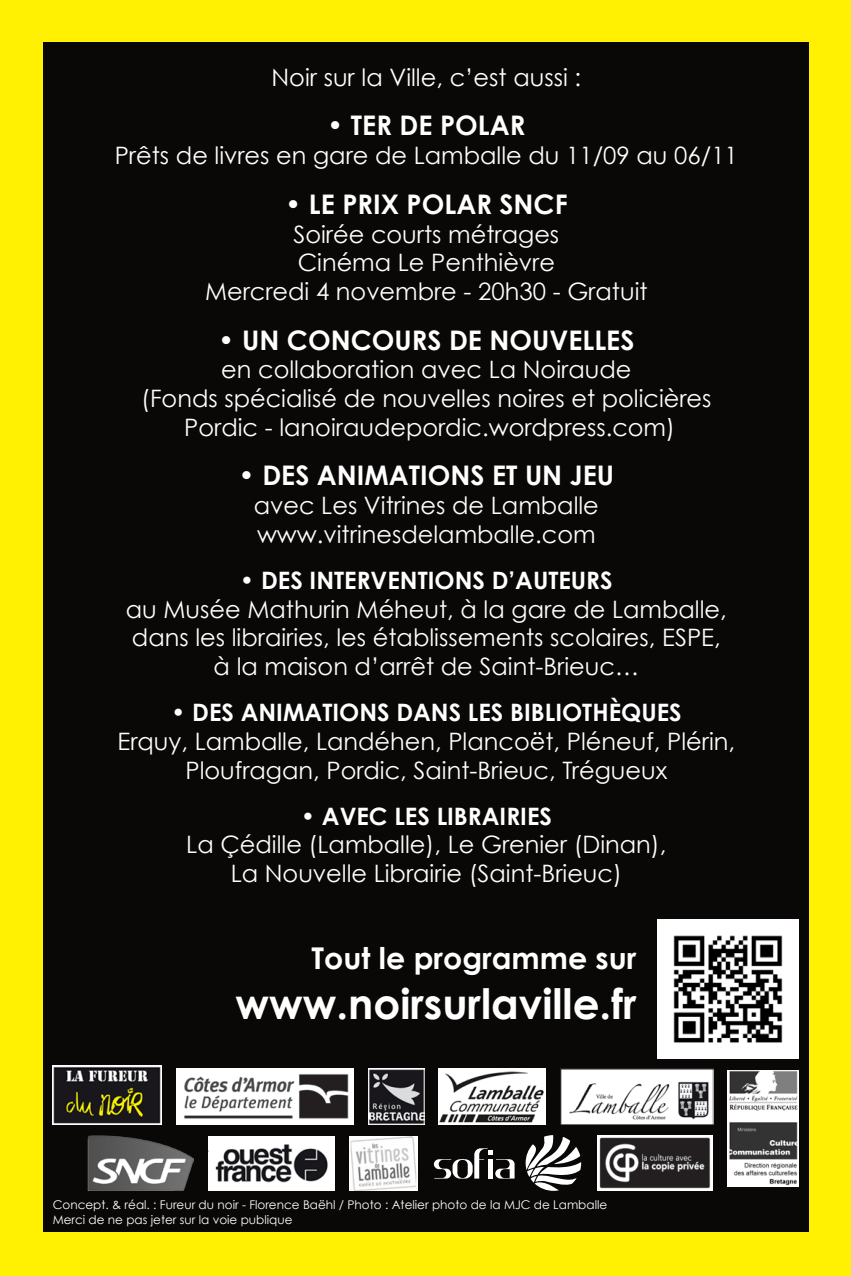
<style>
.page{position:relative;width:851px;height:1276px;background:#fff}
.page>*{position:absolute;margin:0;border:0;box-sizing:border-box;transform-origin:0 0}
.t1{font:700 42px "Century Gothic";color:#fff}
.t2{font:700 30px "Century Gothic";color:#fff}
.t3{font:700 27px "Century Gothic";color:#fff}
.t4{font:24px/28.8px "Century Gothic";color:#fff;text-align:center}
.t5{font:700 24px "Century Gothic";color:#fff}
.t6{font:12px "Century Gothic";color:#fff}
</style>
<div class="page">
<div style="left:0;top:0;width:850px;height:1274px;background:#090807"></div>
<img style="left:368px;top:1068px;width:56px;height:56px">
<img style="left:439px;top:1068px;width:106px;height:56px">
<img style="left:560px;top:1068px;width:153px;height:56px">
<img style="left:349px;top:1136px;width:68px;height:54px">
<img style="left:87px;top:1135px;width:107px;height:55px">
<img style="left:209px;top:1136px;width:125px;height:54px">
<img style="left:52px;top:1065px;width:110px;height:59px">
<img style="left:597px;top:1135px;width:115px;height:55px">
<svg style="left:434px;top:1148px;width:80px;height:30px"></svg>
<svg style="left:525px;top:1135px;width:56px;height:55px"></svg>
<img style="left:177px;top:1068px;width:177px;height:56px">
<img style="left:727px;top:1070px;width:71px;height:116px">
<img style="left:657px;top:919px;width:141px;height:139px">
<div style="left:809px;top:0;width:41px;height:1276px;background:#fff101"></div>
<div style="left:0;top:0;width:850px;height:41px;background:#fff101"></div>
<div style="left:0;top:1232px;width:850px;height:44px;background:#fff101"></div>
<div style="left:0;top:0;width:42px;height:1276px;background:#fff101"></div>
<p class="t4" style="left:271px;top:63px;width:311px">Noir sur la Ville, c’est aussi :</p>
<p class="t3" style="left:327px;top:109px;width:200px">• TER DE POLAR</p>
<p class="t4" style="left:115px;top:141px;width:624px">Prêts de livres en gare de Lamballe du 11/09 au 06/11</p>
<p class="t3" style="left:285px;top:187px;width:284px">• LE PRIX POLAR SNCF</p>
<p class="t4" style="left:293px;top:219px;width:267px">Soirée courts métrages</p>
<p class="t4" style="left:298px;top:248px;width:259px">Cinéma Le Penthièvre</p>
<p class="t4" style="left:205px;top:277px;width:444px">Mercredi 4 novembre - 20h30 - Gratuit</p>
<p class="t3" style="left:218px;top:323px;width:417px">• UN CONCOURS DE NOUVELLES</p>
<p class="t4" style="left:221px;top:355px;width:411px">en collaboration avec La Noiraude</p>
<p class="t4" style="left:141px;top:384px;width:571px">(Fonds spécialisé de nouvelles noires et policières</p>
<p class="t4" style="left:184px;top:412px;width:492px">Pordic - lanoiraudepordic.wordpress.com)</p>
<p class="t3" style="left:238px;top:458px;width:377px">• DES ANIMATIONS ET UN JEU</p>
<p class="t4" style="left:254px;top:491px;width:346px">avec Les Vitrines de Lamballe</p>
<p class="t4" style="left:257px;top:519px;width:340px">www.vitrinesdelamballe.com</p>
<p class="t5" style="left:240px;top:565px;width:374px">• DES INTERVENTIONS D’AUTEURS</p>
<p class="t4" style="left:126px;top:594px;width:602px">au Musée Mathurin Méheut, à la gare de Lamballe,</p>
<p class="t4" style="left:132px;top:623px;width:590px">dans les librairies, les établissements scolaires, ESPE,</p>
<p class="t4" style="left:214px;top:652px;width:427px">à la maison d’arrêt de Saint-Brieuc…</p>
<p class="t5" style="left:171px;top:697px;width:512px">• DES ANIMATIONS DANS LES BIBLIOTHÈQUES</p>
<p class="t4" style="left:118px;top:726px;width:619px">Erquy, Lamballe, Landéhen, Plancoët, Pléneuf, Plérin,<br>Ploufragan, Pordic, Saint-Brieuc, Trégueux</p>
<p class="t5" style="left:301px;top:800px;width:253px">• AVEC LES LIBRAIRIES</p>
<p class="t4" style="left:186px;top:830px;width:481px">La Çédille (Lamballe), Le Grenier (Dinan),</p>
<p class="t4" style="left:231px;top:858px;width:393px">La Nouvelle Librairie (Saint-Brieuc)</p>
<p class="t2" style="left:311px;top:939px;width:326px">Tout le programme sur</p>
<p class="t1" style="left:235px;top:977px;width:402px">www.noirsurlaville.fr</p>
<p class="t6" style="left:53px;top:1197px;width:556px">Concept. &amp; réal. : Fureur du noir - Florence Baëhl / Photo : Atelier photo de la MJC de Lamballe</p>
<p class="t6" style="left:53px;top:1212px;width:241px">Merci de ne pas jeter sur la voie publique</p>
</div>
